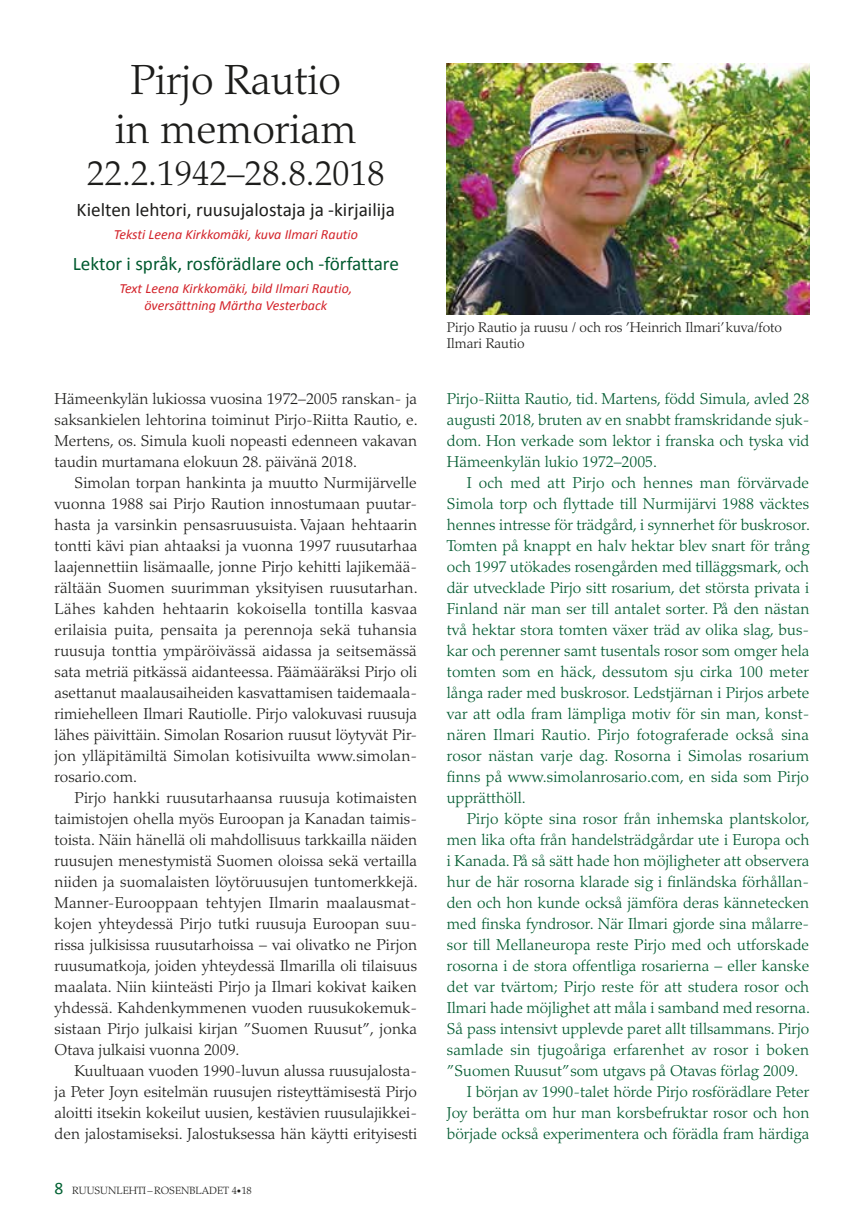
<style>
.page{position:relative;width:864px;height:1231px;background:#fff}
.page>*{position:absolute;margin:0;border:0;box-sizing:border-box;transform-origin:0 0}
.t1{font:300 42px/49px "Palatino LT Std";color:#1d1d1b;text-align:center}
.t2{font:300 35px "Palatino LT Std";color:#1d1d1b}
.t3{font:19.25px "Calibri";color:#1d1d1b}
.t4{font:19.25px "Calibri";color:#005a2f}
.t5{font:300 15.75px/21px "Palatino LT Std";letter-spacing:.005em;color:#1d1d1b;text-align:justify}
.t6{font:300 15.75px/21px "Palatino LT Std";color:#005a2f;text-align:justify}
.t7{font:italic 14px/17.5px "Calibri";color:#d3232a;text-align:center}
.t8{font:300 14px/15.8px "Palatino LT Std";color:#1d1d1b}
.t9{font:300 10.5px "Palatino LT Std";color:#1d1d1b}
.s1{font-family:"Calibri";font-weight:400;font-size:17.5px;color:#006132}
.s2{font-size:8.75px}
</style>
<div class="page">
<img style="left:446px;top:63px;width:363px;height:252px">
<h1 class="t1" style="left:115px;top:56px;width:243px">Pirjo Rautio in memoriam</h1>
<h2 class="t2" style="left:87px;top:153px;width:299px">22.2.1942–28.8.2018</h2>
<p class="t3" style="left:77px;top:198px;width:320px">Kielten lehtori, ruusujalostaja ja -kirjailija</p>
<p class="t7" style="left:114px;top:225px;width:246px">Teksti Leena Kirkkomäki, kuva Ilmari Rautio</p>
<p class="t4" style="left:73px;top:252px;width:327px">Lektor i språk, rosförädlare och -författare</p>
<p class="t7" style="left:119px;top:279px;width:234px">Text Leena Kirkkomäki, bild Ilmari Rautio, översättning Märtha Vesterback</p>
<p class="t5" style="left:55px;top:388px;width:364px">Hämeenkylän lukiossa vuosina 1972–2005 ranskan- ja saksankielen lehtorina toiminut Pirjo-Riitta Rautio, e.<br>Mertens, os. Simula kuoli nopeasti edenneen vakavan taudin murtamana elokuun 28. päivänä 2018.</p>
<p class="t5" style="left:55px;top:472px;width:364px;text-indent:20px">Simolan torpan hankinta ja muutto Nurmijärvelle vuonna 1988 sai Pirjo Raution innostumaan puutar&shy;hasta ja varsinkin pensasruusuista. Vajaan hehtaarin tontti kävi pian ahtaaksi ja vuonna 1997 ruusutarhaa laajennettiin lisämaalle, jonne Pirjo kehitti lajikemää&shy;rältään Suomen suurimman yksityisen ruusutarhan.<br>Lähes kahden hehtaarin kokoisella tontilla kasvaa erilaisia puita, pensaita ja perennoja sekä tuhansia ruusuja tonttia ympäröivässä aidassa ja seitsemässä sata metriä pitkässä aidanteessa. Päämääräksi Pirjo oli asettanut maalausaiheiden kasvattamisen taidemaala&shy;rimiehelleen Ilmari Rautiolle. Pirjo valokuvasi ruusuja lähes päivittäin. Simolan Rosarion ruusut löytyvät Pir&shy;jon ylläpitämiltä Simolan kotisivuilta www.simolan&shy;rosario.com.</p>
<p class="t5" style="left:55px;top:787px;width:364px;text-indent:20px">Pirjo hankki ruusutarhaansa ruusuja kotimaisten taimistojen ohella myös Euroopan ja Kanadan taimis&shy;toista. Näin hänellä oli mahdollisuus tarkkailla näiden ruusujen menestymistä Suomen oloissa sekä vertailla niiden ja suomalaisten löytöruusujen tuntomerkkejä.<br>Manner-Eurooppaan tehtyjen Ilmarin maalausmat&shy;kojen yhteydessä Pirjo tutki ruusuja Euroopan suu&shy;rissa julkisissa ruusutarhoissa – vai olivatko ne Pirjon ruusumatkoja, joiden yhteydessä Ilmarilla oli tilaisuus maalata. Niin kiinteästi Pirjo ja Ilmari kokivat kaiken yhdessä. Kahdenkymmenen vuoden ruusukokemuk&shy;sistaan Pirjo julkaisi kirjan ”Suomen Ruusut”, jonka Otava julkaisi vuonna 2009.</p>
<p class="t5" style="left:55px;top:1060px;width:364px;text-indent:20px">Kuultuaan vuoden 1990-luvun alussa ruusujalosta&shy;ja Peter Joyn esitelmän ruusujen risteyttämisestä Pirjo aloitti itsekin kokeilut uusien, kestävien ruusulajikkei&shy;den jalostamiseksi. Jalostuksessa hän käytti erityisesti</p>
<p class="t9" style="left:55px;top:1184px;width:199px"><span class="s1">8</span> RUUSUNLEHTI–ROSENBLADET 4<span class="s2">•</span>18</p>
<p class="t8" style="left:446px;top:320px;width:336px">Pirjo Rautio ja ruusu / och ros ’Heinrich Ilmari’ kuva/foto<br>Ilmari Rautio</p>
<p class="t6" style="left:446px;top:388px;width:364px">Pirjo-Riitta Rautio, tid. Martens, född Simula, avled 28 augusti 2018, bruten av en snabbt framskridande sjuk&shy;dom. Hon verkade som lektor i franska och tyska vid Hämeenkylän lukio 1972–2005.</p>
<p class="t6" style="left:446px;top:472px;width:364px;text-indent:20px">I och med att Pirjo och hennes man förvärvade Simola torp och flyttade till Nurmijärvi 1988 väcktes hennes intresse för trädgård, i synnerhet för buskrosor.<br>Tomten på knappt en halv hektar blev snart för trång och 1997 utökades rosengården med tilläggsmark, och där utvecklade Pirjo sitt rosarium, det största privata i Finland när man ser till antalet sorter. På den nästan två hektar stora tomten växer träd av olika slag, bus&shy;kar och perenner samt tusentals rosor som omger hela tomten som en häck, dessutom sju cirka 100 meter långa rader med buskrosor. Ledstjärnan i Pirjos arbete var att odla fram lämpliga motiv för sin man, konst&shy;nären Ilmari Rautio. Pirjo fotograferade också sina rosor nästan varje dag. Rosorna i Simolas rosarium finns på www.simolanrosario.com, en sida som Pirjo upprätthöll.</p>
<p class="t6" style="left:466px;top:808px;width:344px">Pirjo köpte sina rosor från inhemska plantskolor,</p>
<p class="t6" style="left:446px;top:829px;width:364px">men lika ofta från handelsträdgårdar ute i Europa och</p>
<p class="t6" style="left:446px;top:850px;width:364px">i Kanada. På så sätt hade hon möjligheter att observera</p>
<p class="t6" style="left:446px;top:871px;width:364px">hur de här rosorna klarade sig i finländska förhållan-</p>
<p class="t6" style="left:446px;top:892px;width:364px">den och hon kunde också jämföra deras kännetecken</p>
<p class="t6" style="left:446px;top:913px;width:364px">med finska fyndrosor. När Ilmari gjorde sina målarre-</p>
<p class="t6" style="left:446px;top:934px;width:363px">sor till Mellaneuropa reste Pirjo med och utforskade</p>
<p class="t6" style="left:446px;top:955px;width:364px">rosorna i de stora offentliga rosarierna – eller kanske</p>
<p class="t6" style="left:446px;top:976px;width:363px">det var tvärtom; Pirjo reste för att studera rosor och</p>
<p class="t6" style="left:446px;top:997px;width:364px">Ilmari hade möjlighet att måla i samband med resorna.</p>
<p class="t6" style="left:446px;top:1018px;width:364px">Så pass intensivt upplevde paret allt tillsammans. Pirjo</p>
<p class="t6" style="left:446px;top:1039px;width:363px">samlade sin tjugoåriga erfarenhet av rosor i boken</p>
<p class="t6" style="left:446px;top:1060px;width:353px">”Suomen Ruusut”som utgavs på Otavas förlag 2009.</p>
<p class="t6" style="left:466px;top:1081px;width:344px">I början av 1990-talet hörde Pirjo rosförädlare Peter</p>
<p class="t6" style="left:446px;top:1102px;width:364px">Joy berätta om hur man korsbefruktar rosor och hon</p>
<p class="t6" style="left:446px;top:1123px;width:364px">började också experimentera och förädla fram härdiga</p>
</div>
